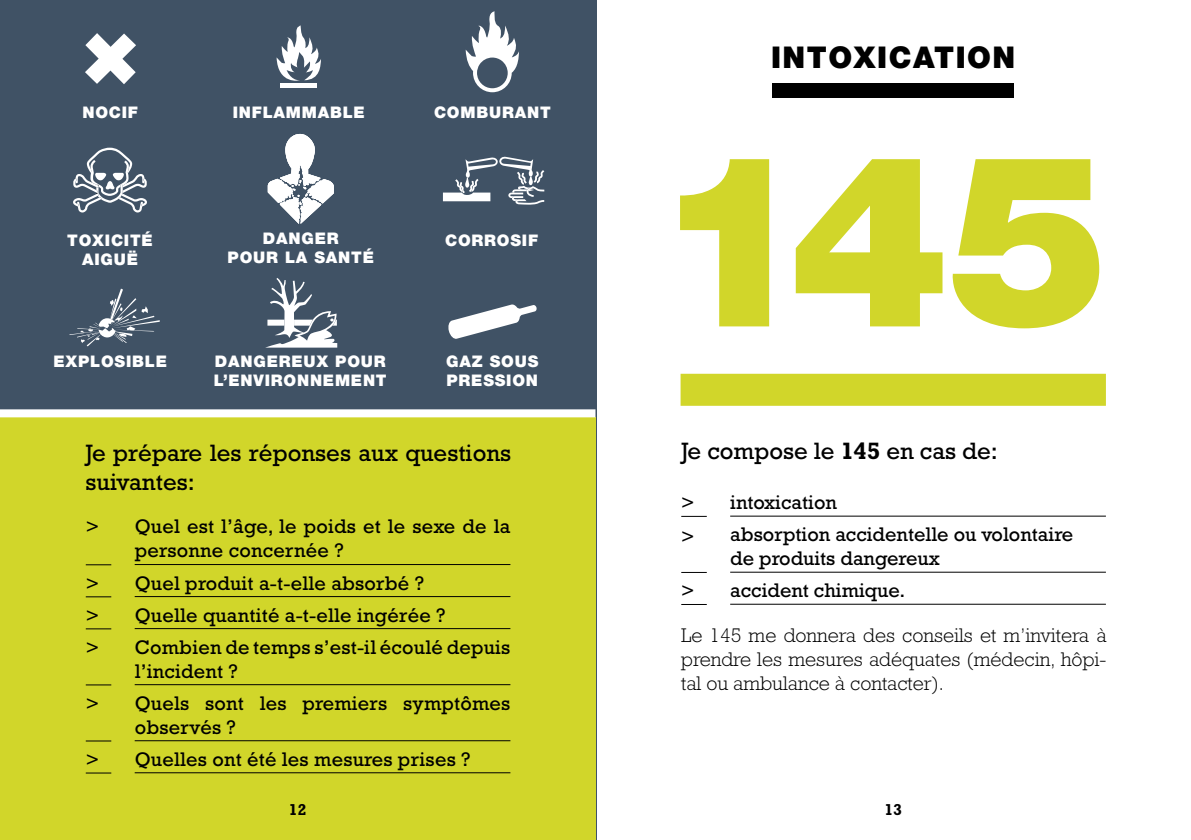
<style>
.page{position:relative;width:1191px;height:840px;background:#fff}
.page>*{position:absolute;margin:0;border:0;box-sizing:border-box;transform-origin:0 0}
.t1{font:900 240px "Helvetica Neue";color:#d1d62a}
.t2{font:900 30px "Helvetica Neue";letter-spacing:.05em;color:#000}
.t3{font:24px/28.8px "Rockwell";color:#000}
.t4{font:20px/32px "Rockwell";letter-spacing:.01em;color:#000}
.t5{font:300 20px/24px "Rockwell";color:#000;text-align:justify}
.t6{font:900 16px/19.2px "Helvetica Neue";letter-spacing:.05em;color:#fff}
.t7{font:700 16px "Rockwell";color:#000}
.s1{font-weight:700}
</style>
<div class="page">
<div style="left:0;top:0;width:596px;height:839px;background:#405265"></div>
<hr style="left:730px;top:515px;width:376px;height:1px;background:#000">
<hr style="left:730px;top:571px;width:376px;height:1px;background:#000">
<hr style="left:730px;top:603px;width:376px;height:1px;background:#000">
<svg style="left:681px;top:515px;width:26px;height:1px"></svg>
<svg style="left:682px;top:571px;width:24px;height:1px"></svg>
<div style="left:680px;top:373px;width:426px;height:32px;background:#d1d62a"></div>
<div style="left:0;top:417px;width:595px;height:422px;background:#d1d62a"></div>
<div style="left:772px;top:84px;width:242px;height:14px;background:#000"></div>
<hr style="left:135px;top:564px;width:375px;height:1px;background:#000">
<hr style="left:135px;top:596px;width:375px;height:1px;background:#000">
<hr style="left:135px;top:628px;width:375px;height:1px;background:#000">
<hr style="left:135px;top:684px;width:375px;height:1px;background:#000">
<hr style="left:135px;top:740px;width:375px;height:1px;background:#000">
<hr style="left:135px;top:772px;width:375px;height:1px;background:#000">
<svg style="left:86px;top:564px;width:25px;height:1px"></svg>
<svg style="left:86px;top:596px;width:25px;height:1px"></svg>
<svg style="left:86px;top:628px;width:25px;height:1px"></svg>
<svg style="left:86px;top:684px;width:25px;height:1px"></svg>
<svg style="left:86px;top:740px;width:25px;height:1px"></svg>
<svg style="left:86px;top:772px;width:25px;height:1px"></svg>
<svg style="left:85px;top:33px;width:51px;height:51px"></svg>
<svg style="left:69px;top:288px;width:91px;height:58px"></svg>
<svg style="left:267px;top:278px;width:70px;height:69px"></svg>
<svg style="left:448px;top:304px;width:89px;height:35px"></svg>
<div style="left:0;top:409px;width:595px;height:8px;background:#fff"></div>
<svg style="left:73px;top:148px;width:74px;height:64px"></svg>
<svg style="left:268px;top:134px;width:66px;height:89px"></svg>
<svg style="left:443px;top:156px;width:101px;height:48px"></svg>
<hr style="left:281px;top:84px;width:36px;height:4px;background:#fff">
<svg style="left:276px;top:26px;width:45px;height:59px"></svg>
<svg style="left:466px;top:11px;width:53px;height:81px"></svg>
<p class="t6" style="left:82px;top:103px;width:56px">NOCIF</p>
<p class="t6" style="left:233px;top:103px;width:134px">INFLAMMABLE</p>
<p class="t6" style="left:434px;top:103px;width:118px">COMBURANT</p>
<p class="t6" style="left:67px;top:231px;width:87px">TOXICITÉ</p>
<p class="t6" style="left:445px;top:231px;width:93px">CORROSIF</p>
<p class="t6" style="left:82px;top:250px;width:57px">AIGUË</p>
<p class="t6" style="left:228px;top:228px;width:148px;text-align:center">DANGER<br>POUR LA SANTÉ</p>
<p class="t6" style="left:53px;top:351px;width:115px">EXPLOSIBLE</p>
<p class="t6" style="left:214px;top:351px;width:174px">DANGEREUX POUR<br>L’ENVIRONNEMENT</p>
<p class="t6" style="left:446px;top:351px;width:94px">GAZ SOUS<br>PRESSION</p>
<p class="t3" style="left:86px;top:438px;width:427px">Je prépare les réponses aux questions suivantes:</p>
<p class="t4" style="left:86px;top:510px;width:15px">&gt;</p>
<p class="t4" style="left:86px;top:566px;width:15px;text-align:justify">&gt; &gt; &gt;</p>
<p class="t4" style="left:86px;top:686px;width:15px">&gt;</p>
<p class="t4" style="left:86px;top:742px;width:15px">&gt;</p>
<p class="t4" style="left:135px;top:514px;width:377px;line-height:24px">Quel est l’âge, le poids et le sexe de la personne concernée ?</p>
<p class="t4" style="left:135px;top:566px;width:377px">Quel produit a-t-elle absorbé ?<br>Quelle quantité a-t-elle ingérée ?<br>Combien de temps s’est-il écoulé depuis</p>
<p class="t4" style="left:135px;top:654px;width:377px">l’incident ?<br>Quels sont les premiers symptômes</p>
<p class="t4" style="left:135px;top:710px;width:337px">observés ?<br>Quelles ont été les mesures prises ?</p>
<h2 class="t2" style="left:771px;top:40px;width:246px">INTOXICATION</h2>
<h1 class="t1" style="left:652px;top:97px;width:458px">145</h1>
<p class="t3" style="left:681px;top:436px;width:318px">Je compose le <span class="s1">145</span> en cas de:</p>
<p class="t4" style="left:681px;top:485px;width:15px;line-height:34px">&gt; &gt;</p>
<p class="t4" style="left:681px;top:574px;width:15px">&gt;</p>
<p class="t4" style="left:730px;top:486px;width:344px">intoxication<br>absorption accidentelle ou volontaire</p>
<p class="t4" style="left:730px;top:542px;width:211px">de produits dangereux accident chimique.</p>
<p class="t5" style="left:681px;top:622px;width:427px">Le 145 me donnera des conseils et m’invitera à prendre les mesures adéquates (médecin, hôpi&shy;tal ou ambulance à contacter).</p>
<p class="t7" style="left:289px;top:800px;width:19px">12</p>
<p class="t7" style="left:884px;top:800px;width:19px">13</p>
</div>
